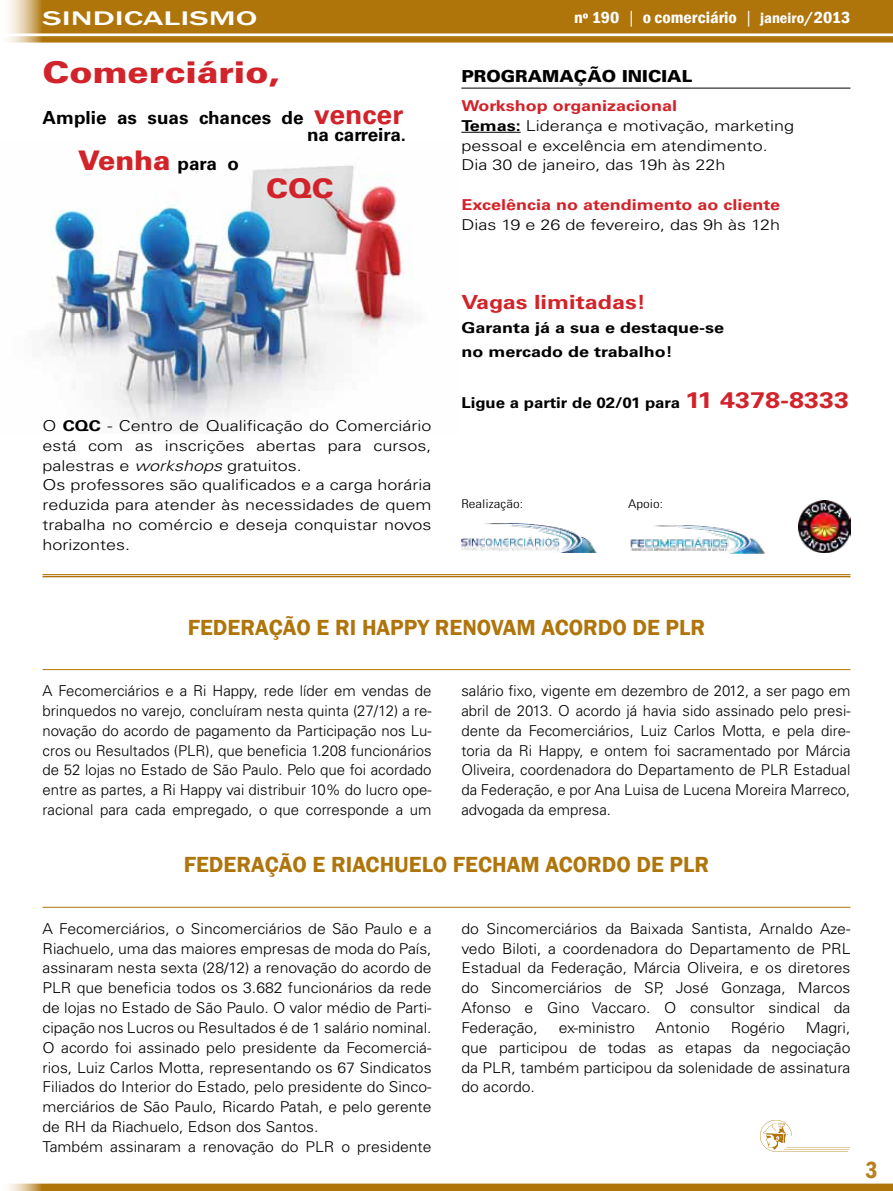
<style>
.page{position:relative;width:893px;height:1191px;background:#fff}
.page>*{position:absolute;margin:0;border:0;box-sizing:border-box;transform-origin:0 0}
.t1{font:900 30px "Univers";color:#d2232a;scale:1.16 1}
.t2{font:900 27px "Univers";color:#d2232a;scale:1.05 1}
.t3{font:600 condensed 24px "Franklin Gothic";color:#b78023}
.t4{font:600 22.5px "Franklin Gothic";color:#af750b}
.t5{font:500 20.25px "Franklin Gothic";color:#fff;scale:1.67 1}
.t6{font:700 19.5px "Univers";color:#d2232a;scale:1.2 1}
.t7{font:700 18px "Univers";color:#000;scale:1.05 1}
.t8{font:600 condensed 16.5px "Franklin Gothic";color:#fff;scale:1.1 1}
.t9{font:900 16.5px "Univers";color:#000;scale:1.05 1}
.t10{font:300 15px/19.8px "Univers";color:#000;text-align:justify;scale:1.05 1}
.t11{font:300 15px/19.8px "Univers";color:#000;text-align:justify}
.t12{font:300 15px/19.8px "Univers";color:#000;scale:1.2 1}
.t13{font:700 15px/24px "Univers";color:#000;scale:1.2 1}
.t14{font:700 15px "Univers";color:#000;scale:1.12 1}
.t15{font:700 15px "Univers";color:#d2232a;scale:1.2 1}
.t16{font:300 condensed 12px "Univers";color:#000;scale:1.25 1}
.s1{font-size:27px;color:#d2232a}
.s2{font-weight:700;font-size:18px;color:#000}
.s3{font-weight:700}
.s4{font-style:italic}
.s5{font-family:"Book Antiqua";font-weight:400;font-stretch:normal}
.s6{font-size:15px}
.s7{font-weight:700;color:#d2232a}
.s8{font-size:22.5px;color:#d2232a}
</style>
<div class="page">
<img style="left:46px;top:165px;width:358px;height:264px">
<svg style="left:8px;top:0;width:885px;height:43px;background:#b68222"></svg>
<hr style="left:43px;top:574px;width:807px;height:1px;background:#af750b">
<hr style="left:43px;top:576px;width:807px;height:1px;background:#af750b">
<hr style="left:43px;top:669px;width:807px;height:1px;background:#af750b">
<hr style="left:461px;top:132px;width:60px;height:1px;background:#000">
<hr style="left:461px;top:88px;width:389px;height:1px;background:#000">
<img style="left:630px;top:525px;width:135px;height:28px">
<img style="left:461px;top:523px;width:135px;height:30px">
<img style="left:798px;top:501px;width:52px;height:52px">
<svg style="left:8px;top:906px;width:885px;height:285px"></svg>
<h3 class="t5" style="left:43px;top:5px;width:130px">SINDICALISMO</h3>
<h1 class="t1" style="left:43px;top:53px;width:206px">Comerciário,</h1>
<p class="t7" style="left:43px;top:107px;width:345px">Amplie as suas chances de <span class="s1">vencer</span></p>
<h2 class="t2" style="left:78px;top:143px;width:155px">Venha <span class="s2">para o</span></h2>
<p class="t7" style="left:307px;top:125px;width:96px">na carreira.</p>
<h2 class="t2" style="left:266px;top:171px;width:66px">CQC</h2>
<p class="t12" style="left:43px;top:416px;width:326px">O <span class="s3">CQC</span> - Centro de Qualificação do Comerciário está com as inscrições abertas para cursos, palestras e <span class="s4">workshops</span> gratuitos.<br>Os professores são qualificados e a carga horária reduzida para atender às necessidades de quem trabalha no comércio e deseja conquistar novos horizontes.</p>
<p class="t8" style="left:574px;top:7px;width:253px">nº 190 <span class="s5">|</span> o comerciário <span class="s5">|</span> <span class="s6">janeiro</span>/2013</p>
<p class="t9" style="left:461px;top:66px;width:15px">PROGRAMAÇÃO</p>
<p class="t9" style="left:622px;top:66px;width:48px">INICIAL</p>
<p class="t12" style="left:461px;top:96px;width:279px"><span class="s7">Workshop organizacional<br></span><span class="s3">Temas:</span> Liderança e motivação, marketing pessoal e excelência em atendimento.<br>Dia 30 de janeiro, das 19h às 22h</p>
<p class="t15" style="left:461px;top:196px;width:267px">Excelência no atendimento ao cliente</p>
<p class="t12" style="left:461px;top:215px;width:267px">Dias 19 e 26 de fevereiro, das 9h às 12h</p>
<h3 class="t6" style="left:461px;top:291px;width:155px">Vagas limitadas!</h3>
<p class="t13" style="left:461px;top:316px;width:220px">Garanta já a sua e destaque-se no mercado de trabalho!</p>
<p class="t14" style="left:461px;top:394px;width:348px">Ligue a partir de 02/01 para <span class="s8">11 4378-8333</span></p>
<p class="t16" style="left:461px;top:496px;width:51px">Realização:</p>
<p class="t16" style="left:628px;top:496px;width:29px">Apoio:</p>
<h3 class="t4" style="left:188px;top:613px;width:27px">FEDERA</h3>
<h3 class="t4" style="left:269px;top:613px;width:181px">ÇÃO E RI HAPPY RENO</h3>
<h3 class="t4" style="left:491px;top:613px;width:66px">VAM ACORDO</h3>
<h3 class="t4" style="left:633px;top:613px;width:74px">DE PLR</h3>
<p class="t11" style="left:43px;top:681px;width:391px">A Fecomerciários e a Ri Happy, rede líder em vendas de brinquedos no varejo, concluíram nesta quinta (27/12) a re&shy;novação do acordo de pagamento da Participação nos Lu&shy;cros ou Resultados (PLR), que beneficia 1.208 funcionários de 52 lojas no Estado de São Paulo. Pelo que foi acordado entre as partes, a Ri Happy vai distribuir 10% do lucro ope&shy;racional para cada empregado, o que corresponde a um</p>
<p class="t11" style="left:461px;top:681px;width:391px">salário fixo, vigente em dezembro de 2012, a ser pago em abril de 2013. O acordo já havia sido assinado pelo presi&shy;dente da Fecomerciários, Luiz Carlos Motta, e pela dire&shy;toria da Ri Happy, e ontem foi sacramentado por Márcia Oliveira, coordenadora do Departamento de PLR Estadual da Federação, e por Ana Luisa de Lucena Moreira Marreco, advogada da empresa.</p>
<h3 class="t4" style="left:184px;top:851px;width:27px">FEDERA</h3>
<h3 class="t4" style="left:265px;top:851px;width:95px">ÇÃO E RIACHUELO</h3>
<h3 class="t4" style="left:453px;top:851px;width:15px">FECHAM</h3>
<h3 class="t4" style="left:545px;top:851px;width:16px">ACORDO</h3>
<h3 class="t4" style="left:636px;top:851px;width:74px">DE PLR</h3>
<p class="t10" style="left:43px;top:918px;width:372px;text-align:left">A Fecomerciários, o Sincomerciários de São Paulo e a Riachuelo, uma das maiores empresas de moda do País, assinaram nesta sexta (28/12) a renovação do acordo de PLR que beneficia todos os 3.682 funcionários da rede de lojas no Estado de São Paulo. O valor médio de Parti&shy;cipação nos Lucros ou Resultados é de 1 salário nominal.<br>O acordo foi assinado pelo presidente da Fecomerciá&shy;rios, Luiz Carlos Motta, representando os 67 Sindicatos Filiados do Interior do Estado, pelo presidente do Sinco&shy;merciários de São Paulo, Ricardo Patah, e pelo gerente de RH da Riachuelo, Edson dos Santos.<br>Também assinaram a renovação do PLR o presidente</p>
<p class="t10" style="left:461px;top:918px;width:372px">do Sincomerciários da Baixada Santista, Arnaldo Aze&shy;vedo Biloti, a coordenadora do Departamento de PRL Estadual da Federação, Márcia Oliveira, e os diretores do Sincomerciários de SP, José Gonzaga, Marcos Afonso e Gino Vaccaro. O consultor sindical da Federação,</p>
<p class="t10" style="left:461px;top:1017px;width:372px;text-indent:344px">Magri, que participou de todas as etapas da negociação da PLR, também participou da solenidade de assinatura do acordo.</p>
<p class="t10" style="left:559px;top:1017px;width:74px">ex-ministro</p>
<p class="t10" style="left:656px;top:1017px;width:53px">Antonio</p>
<p class="t10" style="left:731px;top:1017px;width:53px">Rogério</p>
<h3 class="t3" style="left:866px;top:1153px;width:14px">3</h3>
</div>
